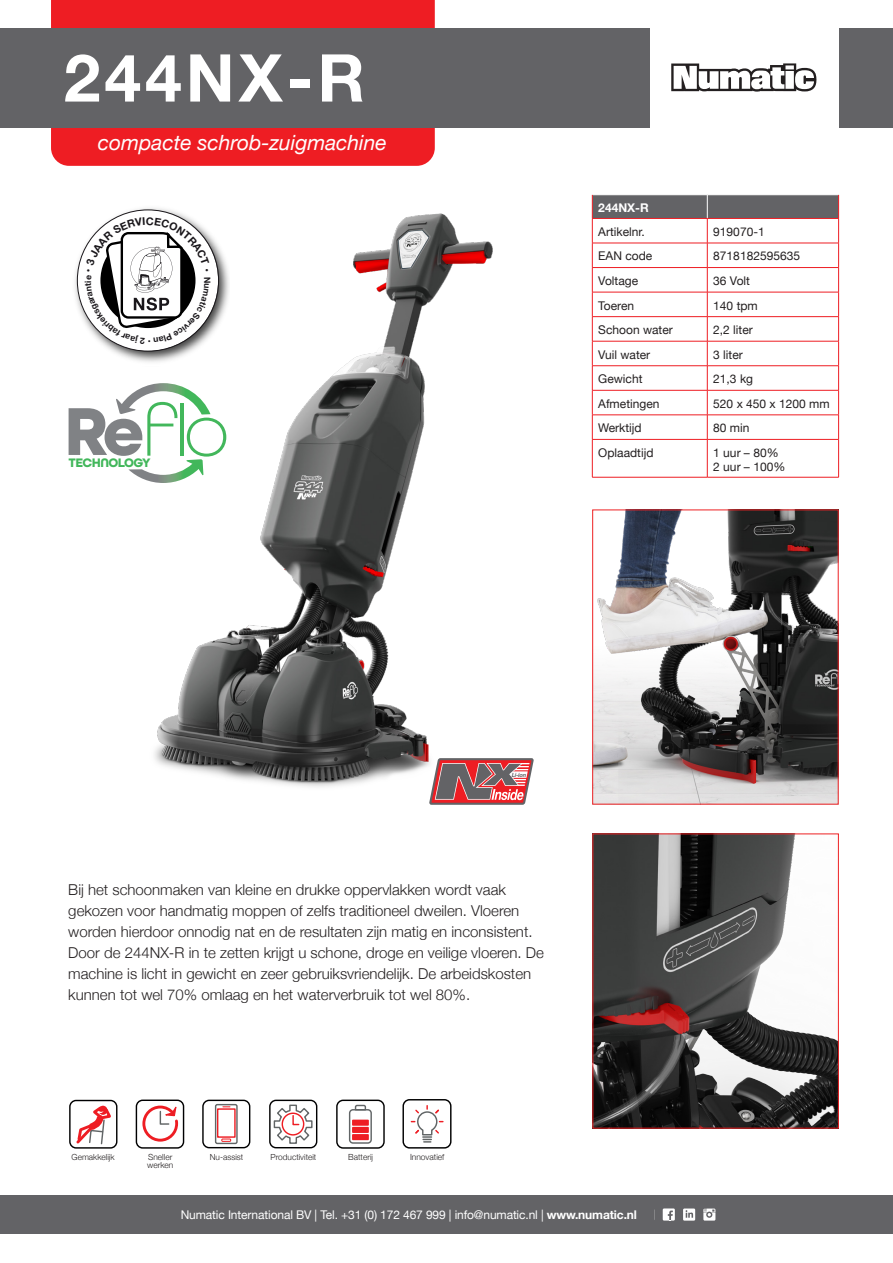
<style>
.page{position:relative;width:893px;height:1263px;background:#fff}
.page>*{position:absolute;margin:0;border:0;box-sizing:border-box;transform-origin:0 0}
.t1{font:700 66px "Helvetica Neue";letter-spacing:.06em;color:#fff}
.t2{font:italic 21px "Helvetica Neue";color:#fff}
.t3{font:300 15px/21px "Helvetica Neue";color:#231f20}
.t4{font:700 13.05px "All Round Gothic";letter-spacing:-.045em;color:#42b75b}
.t5{font:12px "Helvetica Neue";color:#231f20}
.t6{font:12px "Helvetica Neue";letter-spacing:-.01em;color:#fff}
.t7{font:700 12px "Helvetica Neue";color:#fff}
.t8{font:700 8.7px "Helvetica Neue";color:#1a171b}
.t9{font:300 8.55px "Helvetica Neue";color:#231f20}
.t10{font:300 8.4px/7.6px "Helvetica Neue";color:#231f20}
.t11{font:italic 700 5.7px "Helvetica Neue";color:#636366}
.s1{font-weight:700}
</style>
<div class="page">
<div style="left:51px;top:0;width:384px;height:166px;background:#ee1d23"></div>
<div style="left:0;top:28px;width:893px;height:100px;background:#636366"></div>
<div style="left:651px;top:0;width:188px;height:189px;background:#fff"></div>
<svg style="left:671px;top:63px;width:145px;height:29px"></svg>
<div style="left:0;top:1195px;width:893px;height:38px;background:#636366"></div>
<hr style="left:592px;top:439px;width:115px;height:1px;background:#ee1d23">
<hr style="left:592px;top:440px;width:1px;height:37px;background:#ee1d23">
<hr style="left:707px;top:439px;width:132px;height:1px;background:#ee1d23">
<hr style="left:707px;top:440px;width:1px;height:37px;background:#ee1d23">
<hr style="left:838px;top:440px;width:1px;height:37px;background:#ee1d23">
<hr style="left:592px;top:477px;width:115px;height:1px;background:#ee1d23">
<hr style="left:707px;top:477px;width:132px;height:1px;background:#ee1d23">
<svg style="left:592px;top:195px;width:247px;height:244px"></svg>
<div style="left:69px;top:1100px;width:48px;height:48px;border:1px solid #000001;border-radius:6px"></div>
<svg style="left:76px;top:1105px;width:38px;height:41px"></svg>
<div style="left:136px;top:1099px;width:48px;height:50px;border:1px solid #000001;border-radius:6px"></div>
<svg style="left:142px;top:1105px;width:37px;height:37px"></svg>
<div style="left:202px;top:1100px;width:48px;height:48px;border:1px solid #000001;border-radius:6px"></div>
<div style="left:215px;top:1104px;width:23px;height:40px;border:1px solid #616566;border-radius:2px"></div>
<div style="left:217px;top:1108px;width:19px;height:30px;border:1px solid #ee1d23"></div>
<svg style="left:221px;top:1139px;width:10px;height:3px"></svg>
<div style="left:269px;top:1100px;width:48px;height:48px;border:1px solid #000001;border-radius:6px"></div>
<svg style="left:273px;top:1104px;width:40px;height:40px"></svg>
<div style="left:336px;top:1099px;width:49px;height:50px;border:1px solid #000001;border-radius:6px"></div>
<div style="left:349px;top:1109px;width:23px;height:35px;border:1px solid #616566;border-radius:3px"></div>
<svg style="left:354px;top:1104px;width:13px;height:7px"></svg>
<div style="left:352px;top:1134px;width:17px;height:6px;background:#ee1d23"></div>
<div style="left:352px;top:1127px;width:17px;height:6px;background:#ee1d23"></div>
<div style="left:352px;top:1119px;width:17px;height:7px;background:#ee1d23"></div>
<div style="left:403px;top:1099px;width:48px;height:49px;border:1px solid #000001;border-radius:6px"></div>
<svg style="left:411px;top:1106px;width:32px;height:36px"></svg>
<svg style="left:513px;top:758px;width:21px;height:47px"></svg>
<img style="left:75px;top:247px;width:10px;height:76px">
<svg style="left:663px;top:1208px;width:12px;height:13px"></svg>
<svg style="left:683px;top:1208px;width:12px;height:12px"></svg>
<svg style="left:703px;top:1208px;width:12px;height:12px"></svg>
<img style="left:594px;top:511px;width:243px;height:292px">
<div style="left:592px;top:509px;width:247px;height:296px;border:1px solid #ee2123"></div>
<img style="left:103px;top:208px;width:410px;height:597px">
<img style="left:594px;top:835px;width:243px;height:291px">
<svg style="left:69px;top:383px;width:157px;height:100px"></svg>
<svg style="left:85px;top:217px;width:126px;height:127px"></svg>
<p class="t1" style="left:64px;top:26px;width:303px">244NX-R</p>
<p class="t2" style="left:98px;top:127px;width:290px">compacte schrob-zuigmachine</p>
<p class="t8" style="left:81px;top:282px;width:4px;rotate:-90deg">i</p>
<p class="t4" style="left:69px;top:455px;width:83px">TECHNOLOGY</p>
<p class="t7" style="left:598px;top:199px;width:52px">244NX-R</p>
<p class="t5" style="left:598px;top:223px;width:48px">Artikelnr.</p>
<p class="t5" style="left:713px;top:223px;width:53px">919070-1</p>
<p class="t5" style="left:598px;top:247px;width:55px">EAN code</p>
<p class="t5" style="left:713px;top:247px;width:88px">8718182595635</p>
<p class="t5" style="left:598px;top:272px;width:41px">Voltage</p>
<p class="t5" style="left:713px;top:272px;width:38px">36 Volt</p>
<p class="t5" style="left:598px;top:297px;width:37px">Toeren</p>
<p class="t5" style="left:713px;top:297px;width:46px">140 tpm</p>
<p class="t5" style="left:598px;top:321px;width:76px">Schoon water</p>
<p class="t5" style="left:713px;top:321px;width:41px">2,2 liter</p>
<p class="t5" style="left:598px;top:346px;width:53px">Vuil water</p>
<p class="t5" style="left:713px;top:346px;width:31px">3 liter</p>
<p class="t5" style="left:598px;top:370px;width:46px">Gewicht</p>
<p class="t5" style="left:713px;top:370px;width:41px">21,3 kg</p>
<p class="t5" style="left:598px;top:395px;width:63px">Afmetingen</p>
<p class="t5" style="left:713px;top:395px;width:118px">520 x 450 x 1200 mm</p>
<p class="t5" style="left:598px;top:419px;width:45px">Werktijd</p>
<p class="t5" style="left:713px;top:419px;width:38px">80 min</p>
<p class="t5" style="left:598px;top:444px;width:57px">Oplaadtijd</p>
<p class="t5" style="left:713px;top:444px;width:67px">1 uur – 80%</p>
<p class="t5" style="left:713px;top:458px;width:74px">2 uur – 100%</p>
<p class="t11" style="left:511px;top:770px;width:18px">Li-ion</p>
<p class="t3" style="left:68px;top:878px;width:477px">Bij het schoonmaken van kleine en drukke oppervlakken wordt vaak gekozen voor handmatig moppen of zelfs traditioneel dweilen. Vloeren worden hierdoor onnodig nat en de resultaten zijn matig en inconsistent.<br>Door de 244NX-R in te zetten krijgt u schone, droge en veilige vloeren. De machine is licht in gewicht en zeer gebruiksvriendelijk. De arbeidskosten kunnen tot wel 70% omlaag en het waterverbruik tot wel 80%.</p>
<p class="t10" style="left:72px;top:1152px;width:45px">Gemakkelijk</p>
<p class="t10" style="left:147px;top:1153px;width:28px">Sneller werken</p>
<p class="t10" style="left:210px;top:1152px;width:35px">Nu-assist</p>
<p class="t10" style="left:271px;top:1152px;width:47px">Productiviteit</p>
<p class="t10" style="left:348px;top:1152px;width:26px">Batterij</p>
<p class="t9" style="left:410px;top:1150px;width:36px">Innovatief</p>
<p class="t6" style="left:181px;top:1205px;width:458px">Numatic International BV | Tel. +31 (0) 172 467 999 | info@numatic.nl | <span class="s1">www.numatic.nl</span></p>
</div>
